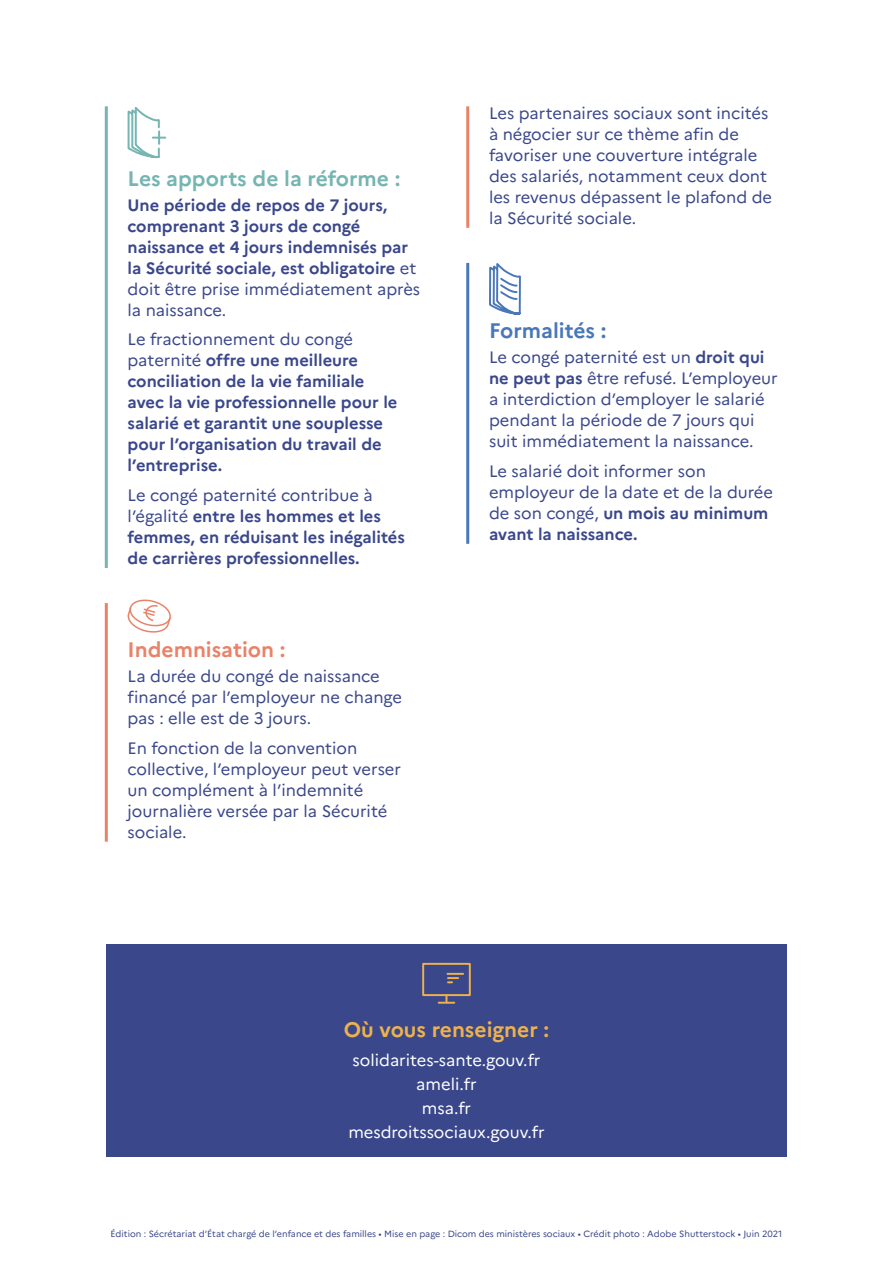
<style>
.page{position:relative;width:893px;height:1263px;background:#fff}
.page>*{position:absolute;margin:0;border:0;box-sizing:border-box;transform-origin:0 0}
.H3_Filet_gauche{font:700 21px "Marianne";color:#75b5b2}
.t1{font:700 21px "Marianne";color:#eeb24c}
.H3_Filet_gauche-2{font:700 21px "Marianne";color:#e88368}
.H3_Filet_gauche-3{font:700 21px "Marianne";color:#4a77b8}
.Paragraphe_Filet_Gau{font:16.5px/21px "Marianne";color:#3a478b}
.Paragraphe_Filet_Gau-2{font:700 16.5px/21px "Marianne";color:#3a478b}
.courant{font:16.5px "Marianne";color:#fff}
.t2{font:9px "Marianne";color:#3a478b}
.s1{font-weight:400}
.s2{font-weight:700}
</style>
<div class="page">
<hr style="left:105px;top:106px;width:3px;height:462px;background:#75b5b2">
<hr style="left:105px;top:603px;width:3px;height:239px;background:#e88368">
<svg style="left:127px;top:107px;width:38px;height:52px"></svg>
<svg style="left:127px;top:599px;width:44px;height:34px"></svg>
<hr style="left:466px;top:106px;width:3px;height:122px;background:#e88368">
<hr style="left:466px;top:263px;width:3px;height:281px;background:#4a77b8">
<svg style="left:489px;top:263px;width:32px;height:52px"></svg>
<div style="left:106px;top:944px;width:681px;height:213px;background:#3a478b"></div>
<div style="left:422px;top:963px;width:49px;height:33px;border:2px solid #eeb24c"></div>
<svg style="left:439px;top:995px;width:15px;height:9px"></svg>
<svg style="left:447px;top:973px;width:16px;height:10px"></svg>
<p class="H3_Filet_gauche" style="left:128px;top:165px;width:274px">Les apports de la réforme :</p>
<p class="Paragraphe_Filet_Gau-2" style="left:128px;top:194px;width:294px">Une période de repos de 7 jours, comprenant 3 jours de congé naissance et 4 jours indemnisés par la Sécurité sociale, est obligatoire <span class="s1">et doit être prise immédiatement après la naissance.</span></p>
<p class="Paragraphe_Filet_Gau-2" style="left:128px;top:329px;width:271px"><span class="s1">Le fractionnement du congé paternité</span> offre une meilleure conciliation de la vie familiale avec la vie professionnelle pour le salarié et garantit une souplesse pour l’organisation du travail de l’entreprise.</p>
<p class="Paragraphe_Filet_Gau-2" style="left:128px;top:484px;width:279px"><span class="s1">Le congé paternité contribue à l’égalité</span> entre les hommes et les femmes, en réduisant les inégalités de carrières professionnelles.</p>
<p class="H3_Filet_gauche-2" style="left:128px;top:636px;width:159px">Indemnisation :</p>
<p class="Paragraphe_Filet_Gau" style="left:128px;top:666px;width:276px">La durée du congé de naissance financé par l’employeur ne change pas : elle est de 3 jours.</p>
<p class="Paragraphe_Filet_Gau" style="left:128px;top:737px;width:275px">En fonction de la convention collective, l’employeur peut verser un complément à l’indemnité journalière versée par la Sécurité sociale.</p>
<p class="Paragraphe_Filet_Gau" style="left:489px;top:102px;width:285px">Les partenaires sociaux sont incités à négocier sur ce thème afin de favoriser une couverture intégrale des salariés, notamment ceux dont les revenus dépassent le plafond de la Sécurité sociale.</p>
<p class="H3_Filet_gauche-3" style="left:489px;top:318px;width:119px">Formalités :</p>
<p class="Paragraphe_Filet_Gau" style="left:489px;top:347px;width:290px">Le congé paternité est un <span class="s2">droit qui ne peut pas</span> être refusé. L’employeur a interdiction d’employer le salarié pendant la période de 7 jours qui suit immédiatement la naissance.</p>
<p class="Paragraphe_Filet_Gau" style="left:489px;top:460px;width:286px">Le salarié doit informer son employeur de la date et de la durée de son congé, <span class="s2">un mois au minimum avant la naissance.</span></p>
<h3 class="t1" style="left:344px;top:1017px;width:207px">Où vous renseigner :</h3>
<p class="courant" style="left:353px;top:1050px;width:189px">solidarites-sante.gouv.fr</p>
<p class="courant" style="left:416px;top:1074px;width:62px">ameli.fr</p>
<p class="courant" style="left:422px;top:1098px;width:51px">msa.fr</p>
<p class="courant" style="left:348px;top:1122px;width:198px">mesdroitssociaux.gouv.fr</p>
<p class="t2" style="left:111px;top:1228px;width:673px">Édition : Sécrétariat d’État chargé de l’enfance et des familles • Mise en page : Dicom des ministères sociaux • Crédit photo : Adobe Shutterstock • Juin 2021</p>
</div>
